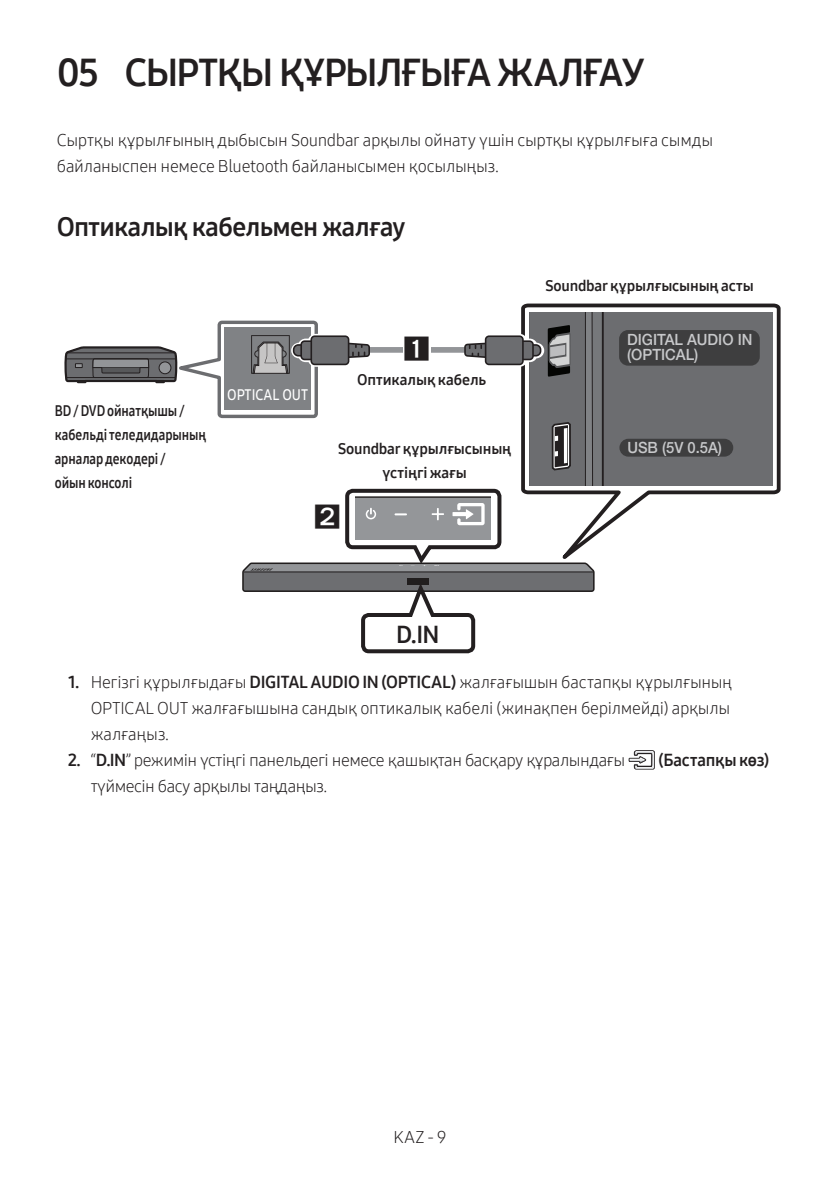
<style>
.page{position:relative;width:840px;height:1191px;background:#fff}
.page>*{position:absolute;margin:0;border:0;box-sizing:border-box;transform-origin:0 0}
.t1{font:38px "Samsung One 700";letter-spacing:-.03em;color:#231f20}
.t2{font:26px "Samsung One 700";letter-spacing:-.03em;color:#231f20}
.t3{font:24px "Samsung One 700";color:#231f20}
.t4{font:17px/26px "Samsung One 300";letter-spacing:-.02em;color:#231f20}
.t5{font:17px "Samsung One 700";letter-spacing:-.015em;color:#231f20}
.t6{font:500 15.6px/14.8px "Helvetica Neue cp";color:#c7c8ca;scale:.95 1}
.t7{font:15.2px "Samsung One Korean 600";color:#fff;scale:.9 1}
.t8{font:15px/24px "Samsung One 700";letter-spacing:-.01em;color:#231f20;text-align:center}
.t9{font:15px/24px "Samsung One 700";letter-spacing:-.01em;color:#231f20;scale:.85 1}
.s1{font-family:"Samsung One 700"}
</style>
<div class="page">
<svg style="left:521px;top:303px;width:260px;height:227px"></svg>
<div style="left:603px;top:312px;width:168px;height:173px;background:#6c6d70"></div>
<div style="left:619px;top:439px;width:113px;height:17px;background:#3e3e3f;border-radius:9px"></div>
<div style="left:618px;top:330px;width:141px;height:36px;background:#3e3e3f;border-radius:9px"></div>
<svg style="left:628px;top:757px;width:5px;height:5px"></svg>
<img style="left:633px;top:750px;width:21px;height:19px">
<svg style="left:64px;top:312px;width:539px;height:342px"></svg>
<h1 class="t1" style="left:57px;top:47px;width:589px">05 СЫРТҚЫ ҚҰРЫЛҒЫҒА ЖАЛҒАУ</h1>
<p class="t4" style="left:57px;top:127px;width:657px">Сыртқы құрылғының дыбысын Soundbar арқылы ойнату үшін сыртқы құрылғыға сымды байланыспен немесе Bluetooth байланысымен қосылыңыз.</p>
<h2 class="t2" style="left:57px;top:210px;width:350px">Оптикалық кабельмен жалғау</h2>
<p class="t9" style="left:55px;top:398px;width:179px">BD / DVD ойнатқышы / кабельді теледидарының арналар декодері /<br>ойын консолі</p>
<p class="t7" style="left:227px;top:385px;width:91px">OPTICAL OUT</p>
<p class="t8" style="left:357px;top:368px;width:131px">Оптикалық кабель</p>
<p class="t8" style="left:338px;top:437px;width:175px">Soundbar құрылғысының үстіңгі жағы</p>
<p class="t8" style="left:545px;top:274px;width:210px">Soundbar құрылғысының асты</p>
<p class="t6" style="left:626px;top:332px;width:133px">DIGITAL AUDIO IN (OPTICAL)</p>
<p class="t6" style="left:627px;top:440px;width:101px">USB (5V 0.5A)</p>
<h3 class="t3" style="left:396px;top:618px;width:45px">D.IN</h3>
<p class="t4" style="left:91px;top:668px;width:642px;text-align:justify;text-indent:-23px"><span class="s1">1.</span> Негізгі құрылғыдағы <span class="s1">DIGITAL AUDIO IN (OPTICAL)</span> жалғағышын бастапқы құрылғының OPTICAL OUT жалғағышына сандық оптикалық кабелі (жинақпен берілмейді) арқылы жалғаңыз.</p>
<p class="t4" style="left:68px;top:746px;width:558px"><span class="s1">2.</span> “<span class="s1">D.IN</span>” режимін үстіңгі панельдегі немесе қашықтан басқару құралындағы</p>
<p class="t5" style="left:658px;top:748px;width:112px">(Бастапқы көз)</p>
<p class="t4" style="left:91px;top:772px;width:238px">түймесін басу арқылы таңдаңыз.</p>
<p class="t4" style="left:393px;top:1123px;width:54px">KAZ - 9</p>
</div>
